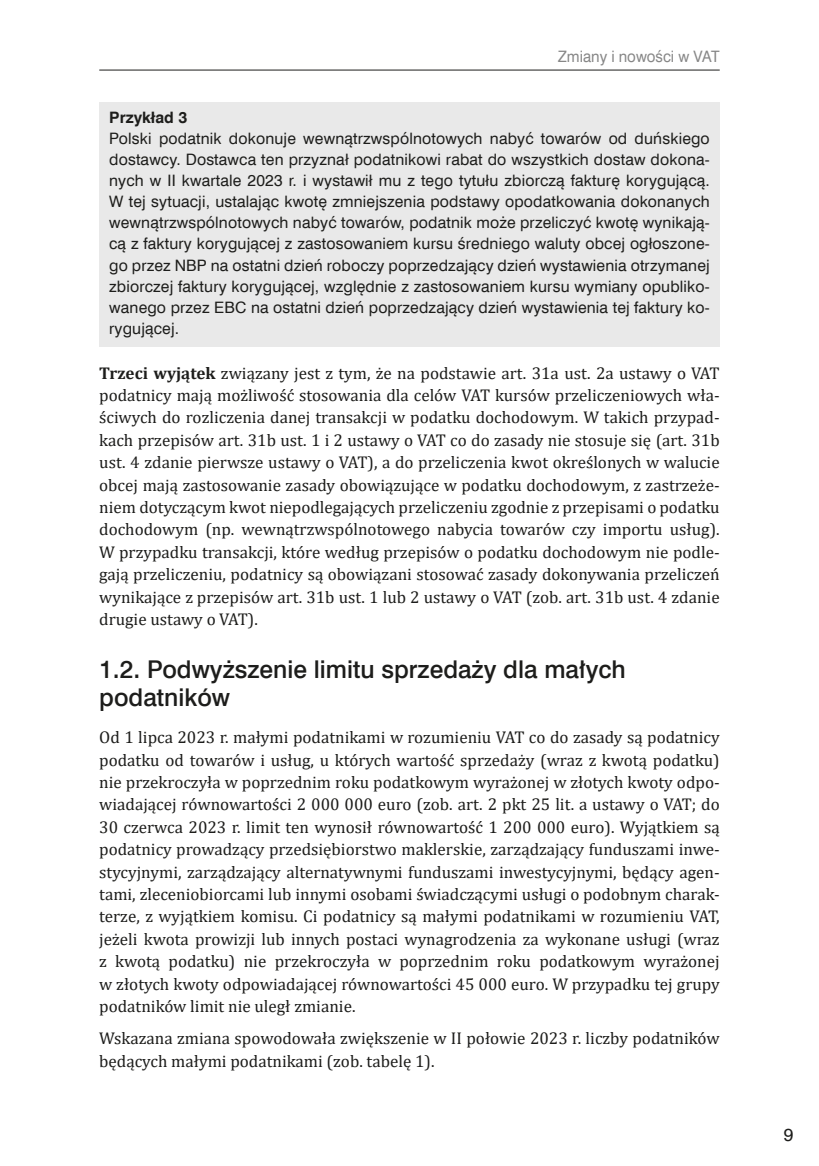
<style>
.page{position:relative;width:819px;height:1166px;background:#fff}
.page>*{position:absolute;margin:0;border:0;box-sizing:border-box;transform-origin:0 0}
.t1{font:24.5px/28px "Swis 721 Md EU";color:#1d1d1b}
.t2{font:17.5px "Swiss 721 TL";color:#1d1d1b}
.t3{font:17.15px/22.4px "Cambria";color:#1d1d1b;text-align:justify}
.t4{font:15.75px/21px "Swiss 721 TL";letter-spacing:.01em;color:#1d1d1b;text-align:justify}
.t5{font:15.75px "Swiss 721 TL";color:#878787;scale:.95 1}
.t6{font:700 15.75px "Swiss 721 TL";color:#1d1d1b}
.s1{font-weight:700}
</style>
<div class="page">
<hr style="left:99px;top:70px;width:620px;height:1px;background:#1d1d1b">
<div style="left:99px;top:102px;width:620px;height:24px;background:#e9e9e9"></div>
<div style="left:99px;top:123px;width:620px;height:224px;background:#e9e9e9"></div>
<p class="t5" style="left:558px;top:47px;width:172px">Zmiany i nowości w VAT</p>
<p class="t6" style="left:109px;top:107px;width:80px">Przykład 3</p>
<p class="t4" style="left:109px;top:128px;width:602px">Polski podatnik dokonuje wewnątrzwspólnotowych nabyć towarów od duńskiego dostawcy. Dostawca ten przyznał podatnikowi rabat do wszystkich dostaw dokona&shy;nych w II kwartale 2023 r. i wystawił mu z tego tytułu zbiorczą fakturę korygującą.<br>W tej sytuacji, ustalając kwotę zmniejszenia podstawy opodatkowania dokonanych wewnątrzwspólnotowych nabyć towarów, podatnik może przeliczyć kwotę wynikają&shy;cą z faktury korygującej z zastosowaniem kursu średniego waluty obcej ogłoszone&shy;go przez NBP na ostatni dzień roboczy poprzedzający dzień wystawienia otrzymanej zbiorczej faktury korygującej, względnie z zastosowaniem kursu wymiany opubliko&shy;wanego przez EBC na ostatni dzień poprzedzający dzień wystawienia tej faktury ko&shy;rygującej.</p>
<p class="t3" style="left:99px;top:361px;width:622px"><span class="s1">Trzeci wyjątek</span> związany jest z tym, że na podstawie art. 31a ust. 2a ustawy o VAT podatnicy mają możliwość stosowania dla celów VAT kursów przeliczeniowych wła&shy;ściwych do rozliczenia danej transakcji w podatku dochodowym. W takich przypad&shy;kach przepisów art. 31b ust. 1 i 2 ustawy o VAT co do zasady nie stosuje się (art. 31b ust. 4 zdanie pierwsze ustawy o VAT), a do przeliczenia kwot określonych w walucie obcej mają zastosowanie zasady obowiązujące w podatku dochodowym, z zastrzeże&shy;niem dotyczącym kwot niepodlegających przeliczeniu zgodnie z przepisami o podatku dochodowym (np. wewnątrzwspólnotowego nabycia towarów czy importu usług).<br>W przypadku transakcji, które według przepisów o podatku dochodowym nie podle&shy;gają przeliczeniu, podatnicy są obowiązani stosować zasady dokonywania przeliczeń wynikające z przepisów art. 31b ust. 1 lub 2 ustawy o VAT (zob. art. 31b ust. 4 zdanie drugie ustawy o VAT).</p>
<h1 class="t1" style="left:99px;top:656px;width:528px">1.2. Podwyższenie limitu sprzedaży dla małych podatników</h1>
<p class="t3" style="left:99px;top:726px;width:622px">Od 1 lipca 2023 r. małymi podatnikami w rozumieniu VAT co do zasady są podatnicy podatku od towarów i usług, u których wartość sprzedaży (wraz z kwotą podatku) nie przekroczyła w poprzednim roku podatkowym wyrażonej w złotych kwoty odpo&shy;wiadającej równowartości 2 000 000 euro (zob. art. 2 pkt 25 lit. a ustawy o VAT; do 30 czerwca 2023 r. limit ten wynosił równowartość 1 200 000 euro). Wyjątkiem są podatnicy prowadzący przedsiębiorstwo maklerskie, zarządzający funduszami inwe&shy;stycyjnymi, zarządzający alternatywnymi funduszami inwestycyjnymi, będący agen&shy;tami, zleceniobiorcami lub innymi osobami świadczącymi usługi o podobnym charak&shy;terze, z wyjątkiem komisu. Ci podatnicy są małymi podatnikami w rozumieniu VAT, jeżeli kwota prowizji lub innych postaci wynagrodzenia za wykonane usługi (wraz z kwotą podatku) nie przekroczyła w poprzednim roku podatkowym wyrażonej w złotych kwoty odpowiadającej równowartości 45 000 euro. W przypadku tej grupy podatników limit nie uległ zmianie.</p>
<p class="t3" style="left:99px;top:1027px;width:622px">Wskazana zmiana spowodowała zwiększenie w II połowie 2023 r. liczby podatników będących małymi podatnikami (zob. tabelę 1).</p>
<p class="t2" style="left:783px;top:1124px;width:11px">9</p>
</div>
